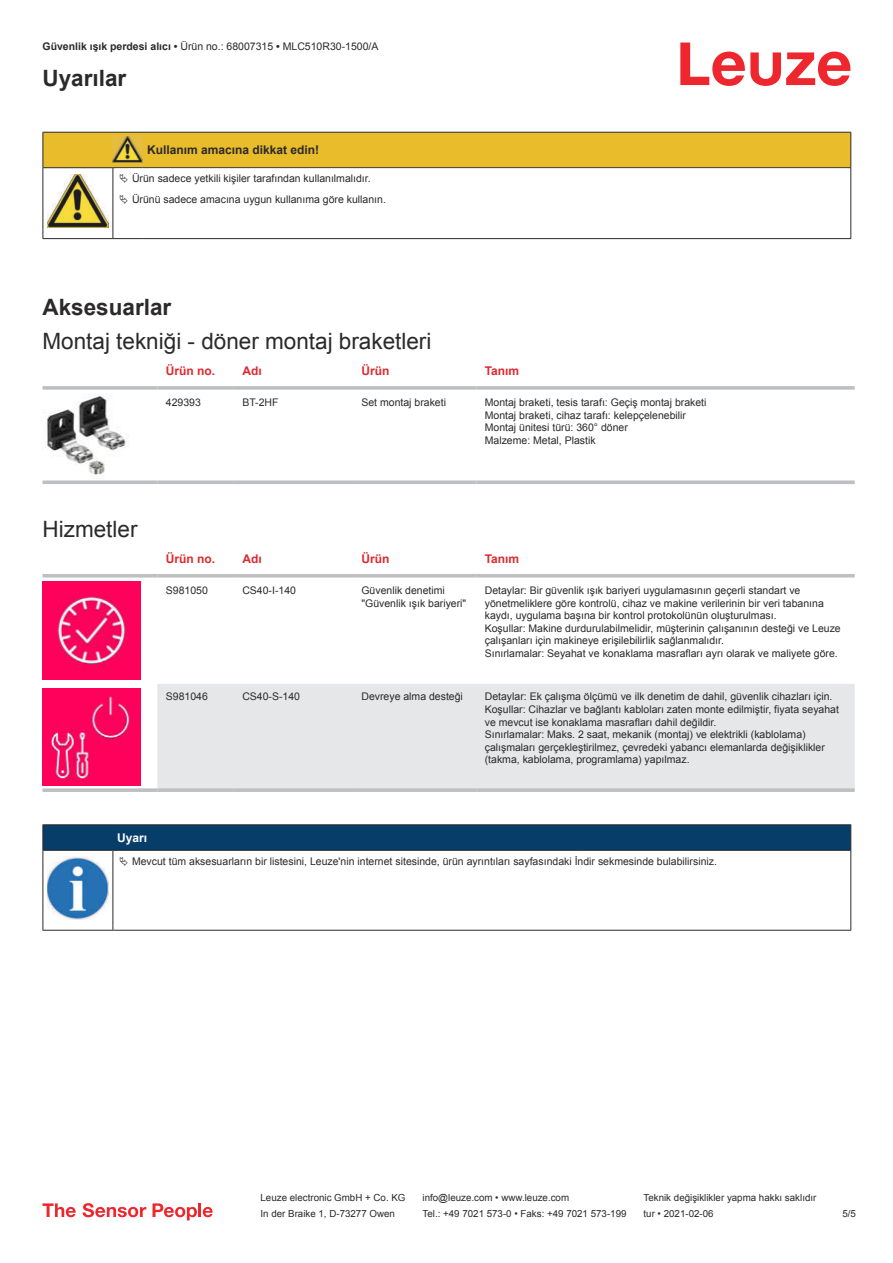
<style>
.page{position:relative;width:893px;height:1263px;background:#fff}
.page>*{position:absolute;margin:0;border:0;box-sizing:border-box;transform-origin:0 0}
.t1{font:22.5px "Arial";color:#2b292a}
.t2{font:700 22.5px "Arial";color:#2b292a}
.t3{font:700 12px "Arial";color:#db2a30}
.t4{font:700 12px "Arial";color:#2b292a}
.t5{font:700 12px "Arial";color:#fff}
.t6{font:10.5px/12.6px "Arial";color:#2b292a}
.t7{font:9.75px "Arial";color:#2b292a}
.s1{font-weight:700}
</style>
<div class="page">
<svg style="left:680px;top:43px;width:170px;height:43px"></svg>
<svg style="left:43px;top:386px;width:114px;height:4px"></svg>
<svg style="left:157px;top:386px;width:77px;height:4px"></svg>
<svg style="left:234px;top:386px;width:119px;height:4px"></svg>
<svg style="left:353px;top:386px;width:123px;height:4px"></svg>
<svg style="left:476px;top:386px;width:379px;height:4px;background:#c3c5c7"></svg>
<svg style="left:43px;top:480px;width:114px;height:4px"></svg>
<svg style="left:157px;top:480px;width:77px;height:4px"></svg>
<svg style="left:234px;top:480px;width:119px;height:4px"></svg>
<svg style="left:353px;top:480px;width:123px;height:4px"></svg>
<svg style="left:476px;top:480px;width:379px;height:4px;background:#c5c6c8"></svg>
<img style="left:43px;top:394px;width:86px;height:81px">
<svg style="left:43px;top:577px;width:812px;height:209px"></svg>
<div style="left:157px;top:684px;width:698px;height:104px;background:#e6e7e9"></div>
<hr style="left:43px;top:574px;width:114px;height:3px;background:#bdbfc1">
<hr style="left:157px;top:574px;width:77px;height:3px;background:#bdbfc1">
<hr style="left:234px;top:574px;width:119px;height:3px;background:#bdbfc1">
<hr style="left:353px;top:574px;width:123px;height:3px;background:#bdbfc1">
<hr style="left:476px;top:574px;width:379px;height:3px;background:#bdbfc1">
<svg style="left:43px;top:788px;width:114px;height:4px"></svg>
<svg style="left:157px;top:788px;width:77px;height:4px"></svg>
<svg style="left:234px;top:788px;width:119px;height:4px"></svg>
<svg style="left:353px;top:788px;width:123px;height:4px"></svg>
<svg style="left:476px;top:788px;width:379px;height:4px;background:#c1c3c5"></svg>
<img style="left:43px;top:582px;width:97px;height:98px">
<img style="left:43px;top:688px;width:97px;height:98px">
<svg style="left:44px;top:851px;width:806px;height:79px"></svg>
<hr style="left:43px;top:824px;width:70px;height:1px;background:#2b292a">
<hr style="left:43px;top:850px;width:70px;height:1px;background:#2b292a">
<hr style="left:113px;top:824px;width:738px;height:1px;background:#2b292a">
<svg style="left:43px;top:825px;width:808px;height:25px;background:#063c67"></svg>
<hr style="left:113px;top:850px;width:738px;height:1px;background:#2b292a">
<hr style="left:43px;top:851px;width:1px;height:75px;background:#2b292a">
<hr style="left:113px;top:851px;width:1px;height:75px;background:#2b292a">
<hr style="left:850px;top:851px;width:1px;height:75px;background:#2b292a">
<hr style="left:43px;top:930px;width:70px;height:1px;background:#2b292a">
<hr style="left:113px;top:930px;width:738px;height:1px;background:#2b292a">
<img style="left:47px;top:857px;width:61px;height:62px">
<div style="left:115px;top:851px;width:734px;height:20px;background:#fff"></div>
<svg style="left:43px;top:1203px;width:33px;height:14px"></svg>
<svg style="left:83px;top:1203px;width:63px;height:14px"></svg>
<svg style="left:153px;top:1203px;width:44px;height:17px"></svg>
<hr style="left:198px;top:1203px;width:3px;height:14px;background:#ed272d">
<svg style="left:203px;top:1207px;width:10px;height:10px"></svg>
<hr style="left:43px;top:168px;width:1px;height:66px;background:#2b292a">
<hr style="left:113px;top:168px;width:1px;height:66px;background:#2b292a">
<hr style="left:850px;top:168px;width:1px;height:66px;background:#2b292a">
<hr style="left:43px;top:238px;width:70px;height:1px;background:#2b292a">
<hr style="left:113px;top:238px;width:30px;height:1px;background:#2b292a">
<hr style="left:143px;top:238px;width:708px;height:1px;background:#2b292a">
<img style="left:47px;top:209px;width:61px;height:19px">
<svg style="left:43px;top:132px;width:808px;height:77px"></svg>
<p class="t6" style="left:43px;top:41px;width:337px"><span class="s1">Güvenlik ışık perdesi alıcı •</span> Ürün no.: 68007315 <span class="s1">•</span> MLC510R30-1500/A</p>
<h1 class="t2" style="left:43px;top:63px;width:85px">Uyarılar</h1>
<p class="t4" style="left:147px;top:141px;width:174px">Kullanım amacına dikkat edin!</p>
<p class="t6" style="left:132px;top:169px;width:255px;line-height:20.2px">Ürün sadece yetkili kişiler tarafından kullanılmalıdır.<br>Ürünü sadece amacına uygun kullanıma göre kullanın.</p>
<h1 class="t2" style="left:43px;top:299px;width:130px">Aksesuarlar</h1>
<h1 class="t1" style="left:43px;top:326px;width:390px">Montaj tekniği - döner montaj braketleri</h1>
<p class="t3" style="left:166px;top:363px;width:51px">Ürün no.</p>
<p class="t3" style="left:242px;top:363px;width:21px">Adı</p>
<p class="t3" style="left:361px;top:366px;width:29px">Ürün</p>
<p class="t3" style="left:485px;top:363px;width:36px">Tanım</p>
<p class="t6" style="left:166px;top:396px;width:37px">429393</p>
<p class="t6" style="left:242px;top:396px;width:38px">BT-2HF</p>
<p class="t6" style="left:361px;top:396px;width:86px">Set montaj braketi</p>
<p class="t6" style="left:485px;top:396px;width:223px">Montaj braketi, tesis tarafı: Geçiş montaj braketi Montaj braketi, cihaz tarafı: kelepçelenebilir Montaj ünitesi türü: 360° döner<br>Malzeme: Metal, Plastik</p>
<h1 class="t1" style="left:43px;top:513px;width:96px">Hizmetler</h1>
<p class="t3" style="left:166px;top:550px;width:51px">Ürün no.</p>
<p class="t3" style="left:242px;top:550px;width:21px">Adı</p>
<p class="t3" style="left:361px;top:554px;width:29px">Ürün</p>
<p class="t3" style="left:485px;top:550px;width:36px">Tanım</p>
<p class="t6" style="left:166px;top:584px;width:44px">S981050</p>
<p class="t6" style="left:242px;top:584px;width:55px">CS40-I-140</p>
<p class="t6" style="left:361px;top:584px;width:106px">Güvenlik denetimi "Güvenlik ışık bariyeri"</p>
<p class="t6" style="left:485px;top:584px;width:358px">Detaylar: Bir güvenlik ışık bariyeri uygulamasının geçerli standart ve yönetmeliklere göre kontrolü, cihaz ve makine verilerinin bir veri tabanına kaydı, uygulama başına bir kontrol protokolünün oluşturulması.<br>Koşullar: Makine durdurulabilmelidir, müşterinin çalışanının desteği ve Leuze çalışanları için makineye erişilebilirlik sağlanmalıdır.<br>Sınırlamalar: Seyahat ve konaklama masrafları ayrı olarak ve maliyete göre.</p>
<p class="t6" style="left:166px;top:690px;width:44px">S981046</p>
<p class="t6" style="left:242px;top:690px;width:59px">CS40-S-140</p>
<p class="t6" style="left:361px;top:690px;width:103px">Devreye alma desteği</p>
<p class="t6" style="left:485px;top:690px;width:356px">Detaylar: Ek çalışma ölçümü ve ilk denetim de dahil, güvenlik cihazları için.<br>Koşullar: Cihazlar ve bağlantı kabloları zaten monte edilmiştir, fiyata seyahat ve mevcut ise konaklama masrafları dahil değildir.<br>Sınırlamalar: Maks. 2 saat, mekanik (montaj) ve elektrikli (kablolama) çalışmaları gerçekleştirilmez, çevredeki yabancı elemanlarda değişiklikler (takma, kablolama, programlama) yapılmaz.</p>
<p class="t5" style="left:117px;top:829px;width:32px">Uyarı</p>
<p class="t6" style="left:132px;top:855px;width:586px">Mevcut tüm aksesuarların bir listesini, Leuze'nin internet sitesinde, ürün ayrıntıları sayfasındaki İndir sekmesinde bulabilirsiniz.</p>
<p class="t7" style="left:261px;top:1191px;width:146px">Leuze electronic GmbH + Co. KG</p>
<p class="t7" style="left:423px;top:1191px;width:148px">info@leuze.com • www.leuze.com</p>
<p class="t7" style="left:644px;top:1191px;width:174px">Teknik değişiklikler yapma hakkı saklıdır</p>
<p class="t7" style="left:261px;top:1207px;width:136px">In der Braike 1, D-73277 Owen</p>
<p class="t7" style="left:423px;top:1207px;width:205px">Tel.: +49 7021 573-0 • Faks: +49 7021 573-199</p>
<p class="t7" style="left:644px;top:1207px;width:72px">tur • 2021-02-06</p>
<p class="t7" style="left:842px;top:1210px;width:15px">5 /5</p>
</div>
